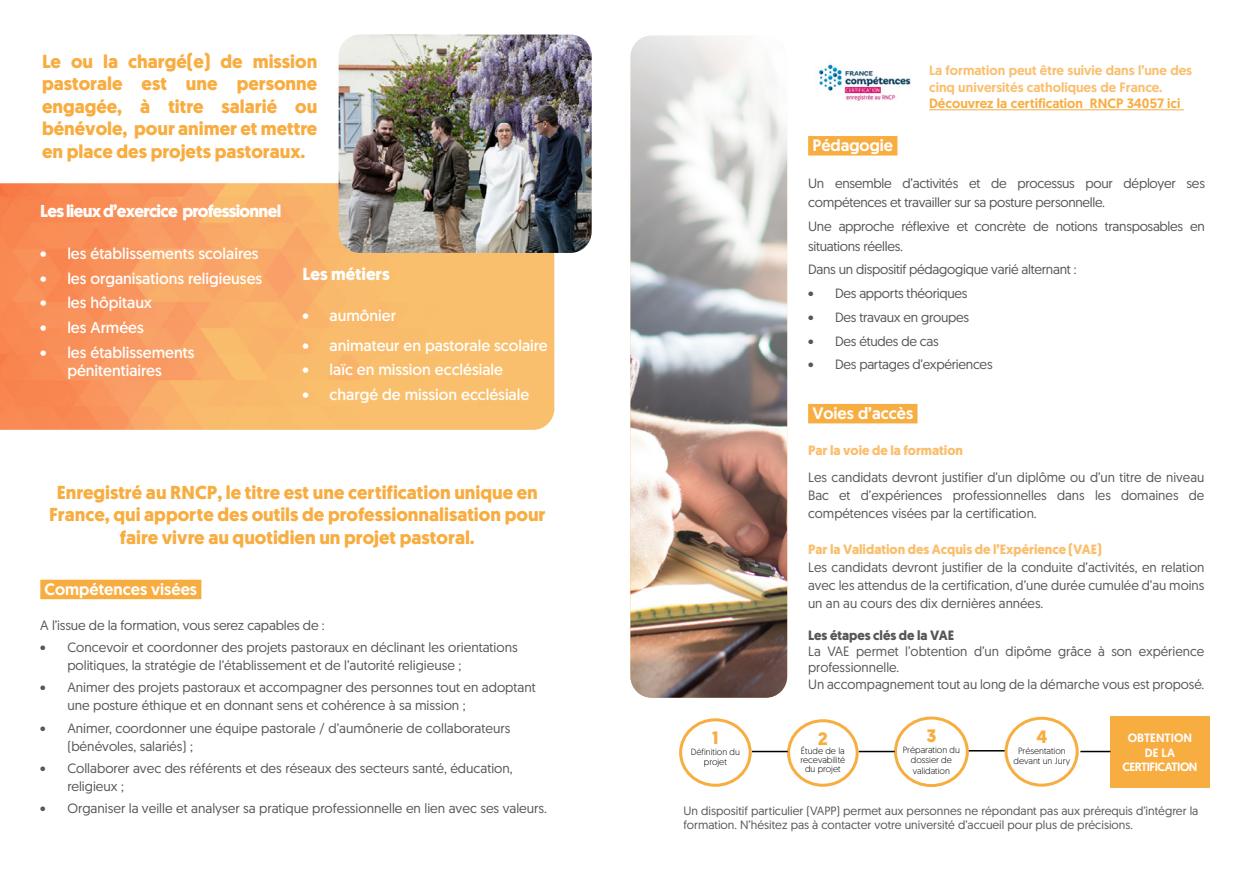
<style>
.page{position:relative;width:1259px;height:893px;background:#fff}
.page>*{position:absolute;margin:0;border:0;box-sizing:border-box;transform-origin:0 0}
.t1{font:700 18.75px/22.5px "Geomanist";color:#f8ad41;text-align:center}
.t2{font:700 18px "Geomanist";color:#f8ad41}
.t3{font:700 17.25px "Geomanist";letter-spacing:-.04em;color:#fff}
.t4{font:700 17.25px "Geomanist";color:#fff}
.t5{font:500 16.5px "Geomanist";color:#fff}
.t6{font:15.75px/18px "Geomanist";color:#fff;text-align:center}
.t7{font:13.5px/18px "Geomanist";color:#575756}
.t8{font:13.5px/19.5px "Geomanist";letter-spacing:-.02em;color:#575756}
.t9{font:500 13.5px/16.5px "Geomanist";color:#fabe6c}
.t10{font:700 13.5px "Geomanist";color:#fabe6c}
.t11{font:500 13.5px "Geomanist";color:#f8ad41}
.t12{font:700 13.5px "Geomanist";color:#575756}
.t13{font:12px/14.4px "Geomanist";color:#575756}
.t14{font:500 12px/14.4px "Geomanist";letter-spacing:-.04em;color:#fff;text-align:center}
.t15{font:300 9px/10.5px "Geomanist";color:#000;text-align:center}
</style>
<div class="page">
<img style="left:0;top:183px;width:554px;height:247px">
<img style="left:339px;top:35px;width:253px;height:218px">
<div style="left:808px;top:136px;width:89px;height:20px;background:#f8ad41"></div>
<img style="left:630px;top:35px;width:157px;height:663px">
<div style="left:40px;top:580px;width:161px;height:19px;background:#f8ad41"></div>
<div style="left:808px;top:404px;width:109px;height:19px;background:#f8ad41"></div>
<div style="left:679px;top:718px;width:72px;height:69px;border:3px solid #f8ad41;border-radius:50%"></div>
<div style="left:787px;top:719px;width:71px;height:68px;border:3px solid #f8ad41;border-radius:50%"></div>
<div style="left:894px;top:716px;width:74px;height:71px;border:3px solid #f8ad41;border-radius:50%"></div>
<div style="left:1004px;top:717px;width:74px;height:70px;border:3px solid #f8ad41;border-radius:50%"></div>
<hr style="left:752px;top:751px;width:35px;height:1px;background:#000">
<hr style="left:859px;top:751px;width:35px;height:1px;background:#000">
<hr style="left:968px;top:750px;width:36px;height:1px;background:#000">
<div style="left:1110px;top:716px;width:99px;height:72px;background:#f8ad41"></div>
<hr style="left:1080px;top:751px;width:30px;height:1px;background:#000">
<hr style="left:929px;top:109px;width:254px;height:1px;background:#f8ad41">
<img style="left:816px;top:64px;width:95px;height:37px">
<h1 class="t1" style="left:42px;top:50px;width:277px;text-align:justify">Le ou la chargé(e) de mission pastorale est une personne engagée, à titre salarié ou bénévole, pour animer et mettre en place des projets pastoraux.</h1>
<p class="t3" style="left:40px;top:200px;width:242px">Les lieux d’exercice professionnel</p>
<p class="t6" style="left:40px;top:244px;width:220px">• les établissements scolaires</p>
<p class="t6" style="left:40px;top:269px;width:223px">• les organisations religieuses</p>
<p class="t6" style="left:40px;top:294px;width:113px">• les hôpitaux</p>
<p class="t6" style="left:40px;top:318px;width:105px">• les Armées</p>
<p class="t6" style="left:40px;top:343px;width:156px">• les établissements pénitentiaires</p>
<p class="t4" style="left:303px;top:262px;width:89px">Les métiers</p>
<p class="t6" style="left:303px;top:307px;width:95px">• aumônier</p>
<p class="t6" style="left:303px;top:336px;width:246px">• animateur en pastorale scolaire</p>
<p class="t6" style="left:303px;top:361px;width:202px">• laïc en mission ecclésiale</p>
<p class="t6" style="left:303px;top:385px;width:228px">• chargé de mission ecclésiale</p>
<h1 class="t1" style="left:49px;top:481px;width:498px">Enregistré au RNCP, le titre est une certification unique en<br>France, qui apporte des outils de professionnalisation pour faire vivre au quotidien un projet pastoral.</h1>
<p class="t5" style="left:45px;top:578px;width:154px">Compétences visées</p>
<p class="t7" style="left:40px;top:616px;width:286px">A l’issue de la formation, vous serez capables de :</p>
<p class="t7" style="left:67px;top:638px;width:452px;text-indent:-27px">• Concevoir et coordonner des projets pastoraux en déclinant les orientations politiques, la stratégie de l’établissement et de l’autorité religieuse ;</p>
<p class="t7" style="left:67px;top:678px;width:470px;text-indent:-27px">• Animer des projets pastoraux et accompagner des personnes tout en adoptant une posture éthique et en donnant sens et cohérence à sa mission ;</p>
<p class="t7" style="left:67px;top:719px;width:444px;text-indent:-27px">• Animer, coordonner une équipe pastorale / d’aumônerie de collaborateurs (bénévoles, salariés) ;</p>
<p class="t7" style="left:67px;top:759px;width:447px;text-indent:-27px">• Collaborer avec des référents et des réseaux des secteurs santé, éducation, religieux ;</p>
<p class="t7" style="left:40px;top:799px;width:508px">• Organiser la veille et analyser sa pratique professionnelle en lien avec ses valeurs.</p>
<p class="t9" style="left:929px;top:62px;width:265px">La formation peut être suivie dans l’une des cinq universités catholiques de France.</p>
<p class="t11" style="left:929px;top:95px;width:253px">Découvrez la certification RNCP 34057 ici</p>
<p class="t5" style="left:812px;top:135px;width:82px">Pédagogie</p>
<p class="t8" style="left:808px;top:173px;width:398px">Un ensemble d’activités et de processus pour déployer ses compétences et travailler sur sa posture personnelle.</p>
<p class="t8" style="left:808px;top:216px;width:398px">Une approche réflexive et concrète de notions transposables en situations réelles.</p>
<p class="t8" style="left:808px;top:259px;width:270px">Dans un dispositif pédagogique varié alternant :</p>
<p class="t8" style="left:808px;top:283px;width:161px">• Des apports théoriques</p>
<p class="t8" style="left:808px;top:307px;width:162px">• Des travaux en groupes</p>
<p class="t8" style="left:808px;top:331px;width:132px">• Des études de cas</p>
<p class="t8" style="left:808px;top:354px;width:186px">• Des partages d’expériences</p>
<h2 class="t2" style="left:712px;top:725px;width:8px">1</h2>
<p class="t15" style="left:691px;top:746px;width:51px">Définition du projet</p>
<p class="t5" style="left:812px;top:402px;width:102px">Voies d’accès</p>
<p class="t10" style="left:808px;top:441px;width:156px">Par la voie de la formation</p>
<p class="t7" style="left:808px;top:468px;width:398px;text-align:justify">Les candidats devront justifier d’un diplôme ou d’un titre de niveau Bac et d’expériences professionnelles dans les domaines de compétences visées par la certification.</p>
<p class="t10" style="left:808px;top:540px;width:295px">Par la Validation des Acquis de l’Expérience (VAE)</p>
<p class="t7" style="left:808px;top:558px;width:398px;text-align:justify">Les candidats devront justifier de la conduite d’activités, en relation avec les attendus de la certification, d’une durée cumulée d’au moins un an au cours des dix dernières années.</p>
<p class="t12" style="left:808px;top:626px;width:148px">Les étapes clés de la VAE</p>
<p class="t7" style="left:808px;top:643px;width:398px;line-height:16.2px">La VAE permet l’obtention d’un dipôme grâce à son expérience professionnelle.<br>Un accompagnement tout au long de la démarche vous est proposé.</p>
<h2 class="t2" style="left:818px;top:726px;width:12px">2</h2>
<p class="t15" style="left:800px;top:746px;width:46px;line-height:9px">Étude de la recevabilité du projet</p>
<h2 class="t2" style="left:926px;top:724px;width:11px">3</h2>
<p class="t15" style="left:903px;top:744px;width:59px">Préparation du dossier de validation</p>
<h2 class="t2" style="left:1036px;top:725px;width:12px">4</h2>
<p class="t15" style="left:1013px;top:745px;width:58px">Présentation devant un Jury</p>
<p class="t14" style="left:1122px;top:731px;width:77px">OBTENTION<br>DE LA<br>CERTIFICATION</p>
<p class="t13" style="left:683px;top:803px;width:516px">Un dispositif particulier (VAPP) permet aux personnes ne répondant pas aux prérequis d’intégrer la formation. N’hésitez pas à contacter votre université d’accueil pour plus de précisions.</p>
</div>
